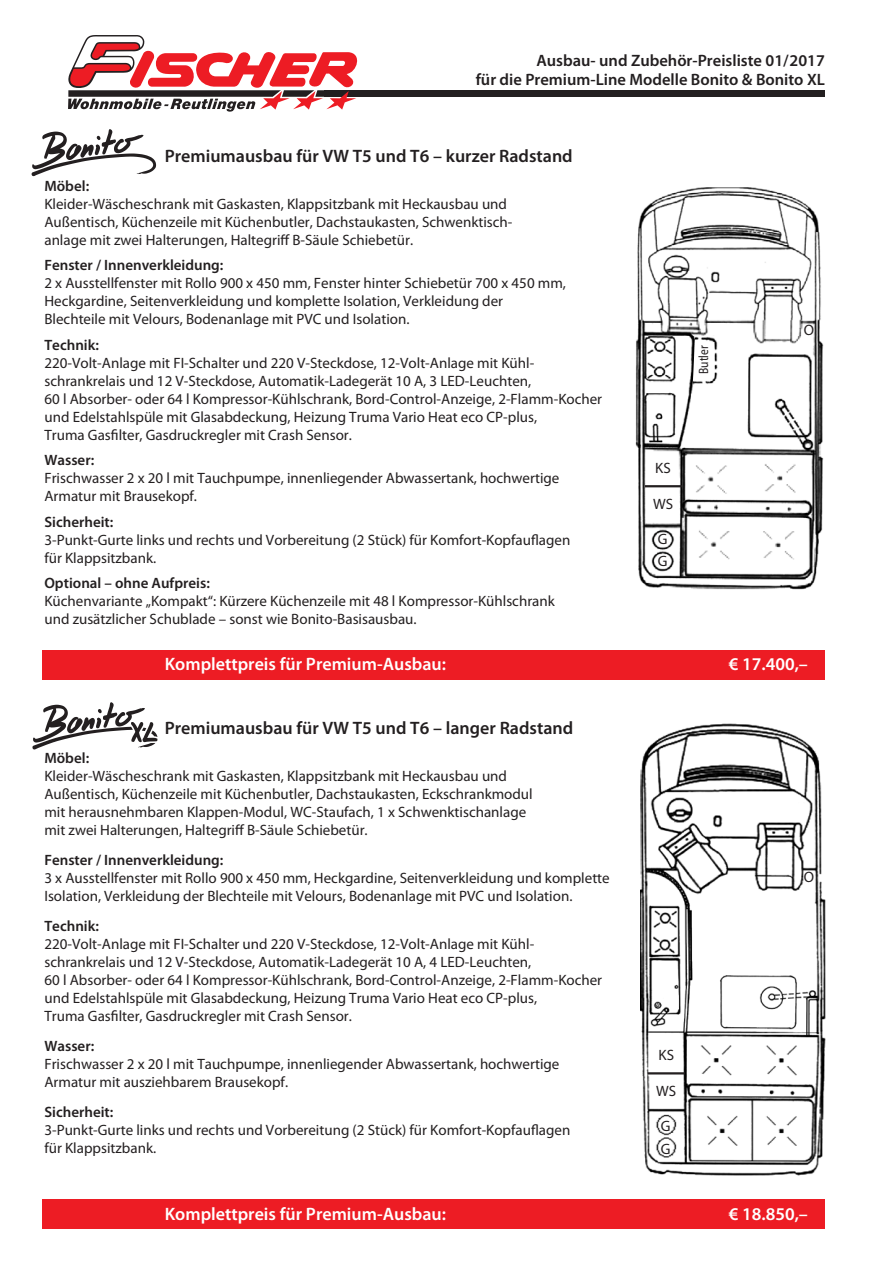
<style>
.page{position:relative;width:893px;height:1263px;background:#fff}
.page>*{position:absolute;margin:0;border:0;box-sizing:border-box;transform-origin:0 0}
.t1{font:600 18px "Myriad Pro";color:#fff}
.t2{font:600 18px "Myriad Pro";color:#231f20}
.t3{font:600 16.5px/19.5px "Myriad Pro";color:#231f20;text-align:right}
.t4{font:15px/18px "Myriad Pro";color:#231f20}
.t5{font:600 15px "Myriad Pro";color:#231f20}
.t6{font:13.5px "Myriad Pro";color:#231f20;scale:.85 1}
</style>
<div class="page">
<div style="left:43px;top:650px;width:782px;height:30px;background:#ed1c24"></div>
<div style="left:43px;top:1199px;width:782px;height:30px;background:#ed1c24"></div>
<div style="left:324px;top:90px;width:501px;height:7px;background:#231f20"></div>
<svg style="left:68px;top:35px;width:289px;height:77px"></svg>
<img style="left:640px;top:723px;width:186px;height:453px">
<svg style="left:32px;top:129px;width:124px;height:48px"></svg>
<svg style="left:32px;top:702px;width:125px;height:48px"></svg>
<hr style="left:648px;top:1072px;width:37px;height:2px;background:#231f20">
<img style="left:635px;top:187px;width:189px;height:403px">
<hr style="left:645px;top:485px;width:37px;height:2px;background:#231f20">
<img style="left:693px;top:335px;width:25px;height:51px">
<p class="t3" style="left:476px;top:50px;width:351px">Ausbau- und Zubehör-Preisliste 01/2017<br>für die Premium-Line Modelle Bonito &amp; Bonito XL</p>
<p class="t2" style="left:165px;top:144px;width:409px">Premiumausbau für VW T5 und T6 – kurzer Radstand</p>
<p class="t5" style="left:44px;top:176px;width:46px">Möbel:</p>
<p class="t4" style="left:44px;top:194px;width:470px">Kleider-Wäscheschrank mit Gaskasten, Klappsitzbank mit Heckausbau und<br>Außentisch, Küchenzeile mit Küchenbutler, Dachstaukasten, Schwenktisch&shy;anlage mit zwei Halterungen, Haltegriff B-Säule Schiebetür.</p>
<p class="t5" style="left:44px;top:256px;width:180px">Fenster / Innenverkleidung:</p>
<p class="t4" style="left:44px;top:274px;width:523px">2 x Ausstellfenster mit Rollo 900 x 450 mm, Fenster hinter Schiebetür 700 x 450 mm,<br>Heckgardine, Seitenverkleidung und komplette Isolation, Verkleidung der<br>Blechteile mit Velours, Bodenanlage mit PVC und Isolation.</p>
<p class="t5" style="left:44px;top:335px;width:56px">Technik:</p>
<p class="t4" style="left:44px;top:353px;width:559px">220-Volt-Anlage mit FI-Schalter und 220 V-Steckdose, 12-Volt-Anlage mit Kühl&shy;schrankrelais und 12 V-Steckdose, Automatik-Ladegerät 10 A, 3 LED-Leuchten,<br>60 l Absorber- oder 64 l Kompressor-Kühlschrank, Bord-Control-Anzeige, 2-Flamm-Kocher und Edelstahlspüle mit Glasabdeckung, Heizung Truma Vario Heat eco CP-plus,<br>Truma Gasfilter, Gasdruckregler mit Crash Sensor.</p>
<p class="t5" style="left:44px;top:451px;width:51px">Wasser:</p>
<p class="t4" style="left:44px;top:469px;width:516px">Frischwasser 2 x 20 l mit Tauchpumpe, innenliegender Abwassertank, hochwertige<br>Armatur mit Brausekopf.</p>
<p class="t5" style="left:44px;top:512px;width:70px">Sicherheit:</p>
<p class="t4" style="left:44px;top:530px;width:527px">3-Punkt-Gurte links und rechts und Vorbereitung (2 Stück) für Komfort-Kopfauflagen für Klappsitzbank.</p>
<p class="t5" style="left:44px;top:574px;width:167px">Optional – ohne Aufpreis:</p>
<p class="t4" style="left:44px;top:592px;width:512px">Küchenvariante „Kompakt“: Kürzere Küchenzeile mit 48 l Kompressor-Kühlschrank und zusätzlicher Schublade – sonst wie Bonito-Basisausbau.</p>
<p class="t1" style="left:165px;top:652px;width:283px">Komplettpreis für Premium-Ausbau:</p>
<p class="t2" style="left:165px;top:716px;width:410px">Premiumausbau für VW T5 und T6 – langer Radstand</p>
<p class="t5" style="left:44px;top:749px;width:46px">Möbel:</p>
<p class="t4" style="left:44px;top:767px;width:490px">Kleider-Wäscheschrank mit Gaskasten, Klappsitzbank mit Heckausbau und Außentisch, Küchenzeile mit Küchenbutler, Dachstaukasten, Eckschrankmodul mit herausnehmbaren Klappen-Modul, WC-Staufach, 1 x Schwenktischanlage mit zwei Halterungen, Haltegriff B-Säule Schiebetür.</p>
<p class="t5" style="left:44px;top:851px;width:180px">Fenster / Innenverkleidung:</p>
<p class="t4" style="left:44px;top:869px;width:567px">3 x Ausstellfenster mit Rollo 900 x 450 mm, Heckgardine, Seitenverkleidung und komplette<br>Isolation, Verkleidung der Blechteile mit Velours, Bodenanlage mit PVC und Isolation.</p>
<p class="t5" style="left:44px;top:917px;width:56px">Technik:</p>
<p class="t4" style="left:44px;top:935px;width:559px">220-Volt-Anlage mit FI-Schalter und 220 V-Steckdose, 12-Volt-Anlage mit Kühl&shy;schrankrelais und 12 V-Steckdose, Automatik-Ladegerät 10 A, 4 LED-Leuchten,<br>60 l Absorber- oder 64 l Kompressor-Kühlschrank, Bord-Control-Anzeige, 2-Flamm-Kocher und Edelstahlspüle mit Glasabdeckung, Heizung Truma Vario Heat eco CP-plus,<br>Truma Gasfilter, Gasdruckregler mit Crash Sensor.</p>
<p class="t5" style="left:44px;top:1037px;width:51px">Wasser:</p>
<p class="t4" style="left:44px;top:1055px;width:516px">Frischwasser 2 x 20 l mit Tauchpumpe, innenliegender Abwassertank, hochwertige<br>Armatur mit ausziehbarem Brausekopf.</p>
<p class="t5" style="left:44px;top:1103px;width:70px">Sicherheit:</p>
<p class="t4" style="left:44px;top:1121px;width:527px">3-Punkt-Gurte links und rechts und Vorbereitung (2 Stück) für Komfort-Kopfauflagen für Klappsitzbank.</p>
<p class="t1" style="left:165px;top:1203px;width:283px">Komplettpreis für Premium-Ausbau:</p>
<p class="t6" style="left:695px;top:374px;width:35px;rotate:-90deg">Butler</p>
<p class="t4" style="left:655px;top:458px;width:17px">KS</p>
<p class="t4" style="left:653px;top:494px;width:22px">WS</p>
<p class="t4" style="left:658px;top:530px;width:11px">G</p>
<p class="t4" style="left:658px;top:552px;width:11px">G</p>
<p class="t4" style="left:804px;top:321px;width:12px">O</p>
<p class="t1" style="left:729px;top:652px;width:81px">€ 17.400,–</p>
<p class="t4" style="left:804px;top:867px;width:12px">O</p>
<p class="t4" style="left:659px;top:1045px;width:17px">KS</p>
<p class="t4" style="left:656px;top:1081px;width:22px">WS</p>
<p class="t4" style="left:661px;top:1116px;width:11px">G</p>
<p class="t4" style="left:661px;top:1139px;width:11px">G</p>
<p class="t1" style="left:729px;top:1203px;width:81px">€ 18.850,–</p>
</div>
